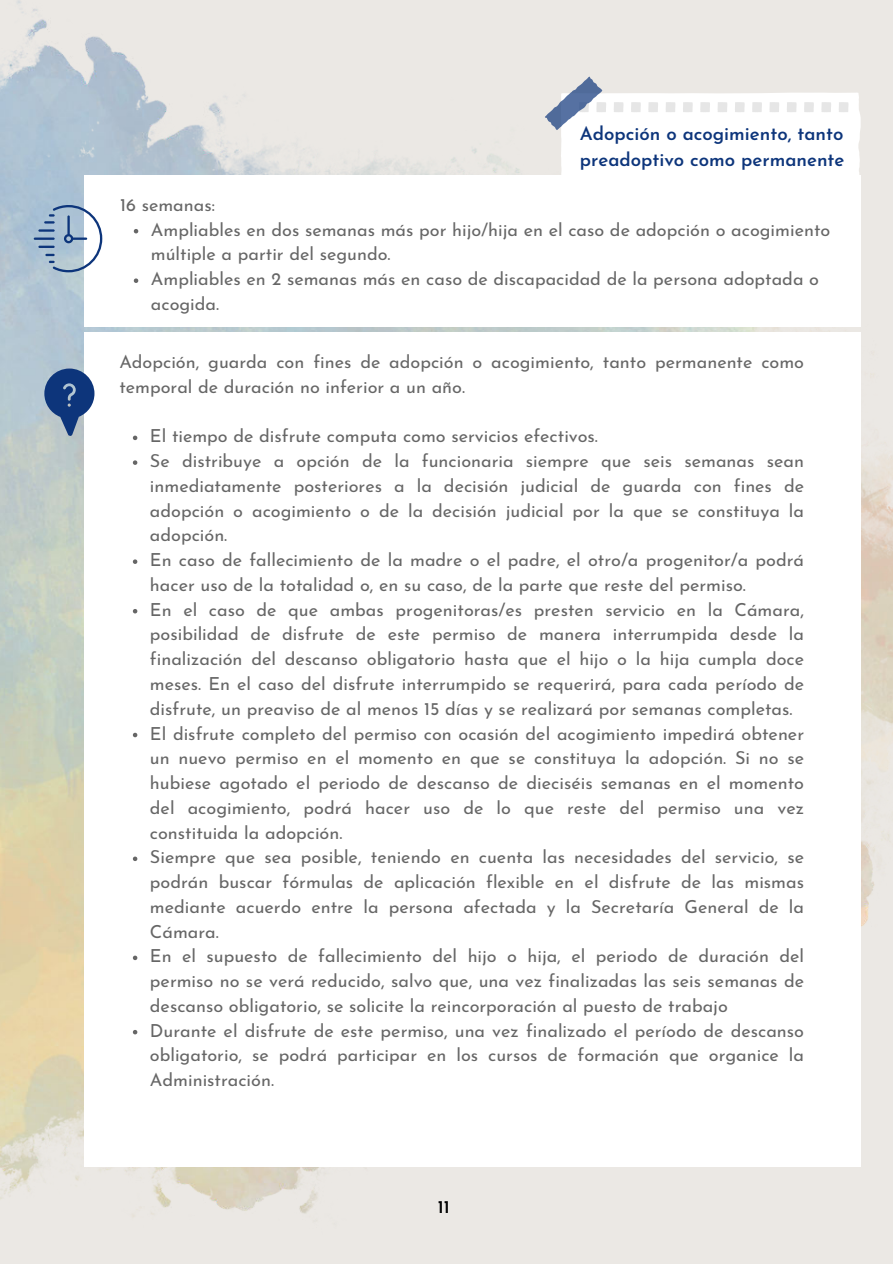
<style>
.page{position:relative;width:893px;height:1264px;background:#fff}
.page>*{position:absolute;margin:0;border:0;box-sizing:border-box;transform-origin:0 0}
.t1{font:600 18.6px/25.8px "Josefin Sans";color:#0d357b}
.t2{font:18px/24.8px "Josefin Sans";color:#666}
.t3{font:600 18px "Josefin Sans";color:#000}
</style>
<div class="page">
<img style="left:0;top:0;width:892px;height:1263px">
<svg style="left:544px;top:77px;width:316px;height:99px"></svg>
<div style="left:85px;top:176px;width:776px;height:151px;background:#fff"></div>
<div style="left:85px;top:333px;width:776px;height:833px;background:#fff"></div>
<svg style="left:133px;top:435px;width:4px;height:5px"></svg>
<svg style="left:133px;top:460px;width:4px;height:5px"></svg>
<svg style="left:133px;top:559px;width:4px;height:5px"></svg>
<svg style="left:133px;top:609px;width:4px;height:4px"></svg>
<svg style="left:133px;top:732px;width:4px;height:5px"></svg>
<svg style="left:133px;top:856px;width:4px;height:5px"></svg>
<svg style="left:133px;top:955px;width:4px;height:5px"></svg>
<svg style="left:133px;top:1030px;width:4px;height:4px"></svg>
<div style="left:573px;top:124px;width:271px;height:103px;background:#fff"></div>
<svg style="left:134px;top:229px;width:4px;height:4px"></svg>
<svg style="left:134px;top:278px;width:4px;height:5px"></svg>
<hr style="left:34px;top:237px;width:21px;height:3px;background:#0d357b">
<svg style="left:38px;top:205px;width:64px;height:67px"></svg>
<svg style="left:44px;top:368px;width:50px;height:68px;background:#5874a0"></svg>
<p class="t1" style="left:580px;top:118px;width:266px">Adopción o acogimiento, tanto preadoptivo como permanente</p>
<p class="t2" style="left:151px;top:190px;width:681px;text-indent:-31px">16 semanas:<br>Ampliables en dos semanas más por hijo/hija en el caso de adopción o acogimiento múltiple a partir del segundo.<br>Ampliables en 2 semanas más en caso de discapacidad de la persona adoptada o acogida.</p>
<p class="t2" style="left:119px;top:347px;width:686px">Adopción, guarda con fines de adopción o acogimiento, tanto permanente como temporal de duración no inferior a un año.</p>
<p class="t2" style="left:150px;top:421px;width:655px">El tiempo de disfrute computa como servicios efectivos.<br>Se distribuye a opción de la funcionaria siempre que seis semanas sean inmediatamente posteriores a la decisión judicial de guarda con fines de adopción o acogimiento o de la decisión judicial por la que se constituya la adopción.<br>En caso de fallecimiento de la madre o el padre, el otro/a progenitor/a podrá hacer uso de la totalidad o, en su caso, de la parte que reste del permiso.<br>En el caso de que ambas progenitoras/es presten servicio en la Cámara, posibilidad de disfrute de este permiso de manera interrumpida desde la finalización del descanso obligatorio hasta que el hijo o la hija cumpla doce meses. En el caso del disfrute interrumpido se requerirá, para cada período de disfrute, un preaviso de al menos 15 días y se realizará por semanas completas.<br>El disfrute completo del permiso con ocasión del acogimiento impedirá obtener un nuevo permiso en el momento en que se constituya la adopción. Si no se hubiese agotado el periodo de descanso de dieciséis semanas en el momento del acogimiento, podrá hacer uso de lo que reste del permiso una vez constituida la adopción.<br>Siempre que sea posible, teniendo en cuenta las necesidades del servicio, se podrán buscar fórmulas de aplicación flexible en el disfrute de las mismas mediante acuerdo entre la persona afectada y la Secretaría General de la Cámara.<br>En el supuesto de fallecimiento del hijo o hija, el periodo de duración del permiso no se verá reducido, salvo que, una vez finalizadas las seis semanas de descanso obligatorio, se solicite la reincorporación al puesto de trabajo<br>Durante el disfrute de este permiso, una vez finalizado el período de descanso obligatorio, se podrá participar en los cursos de formación que organice la Administración.</p>
<p class="t3" style="left:438px;top:1191px;width:14px">11</p>
</div>
